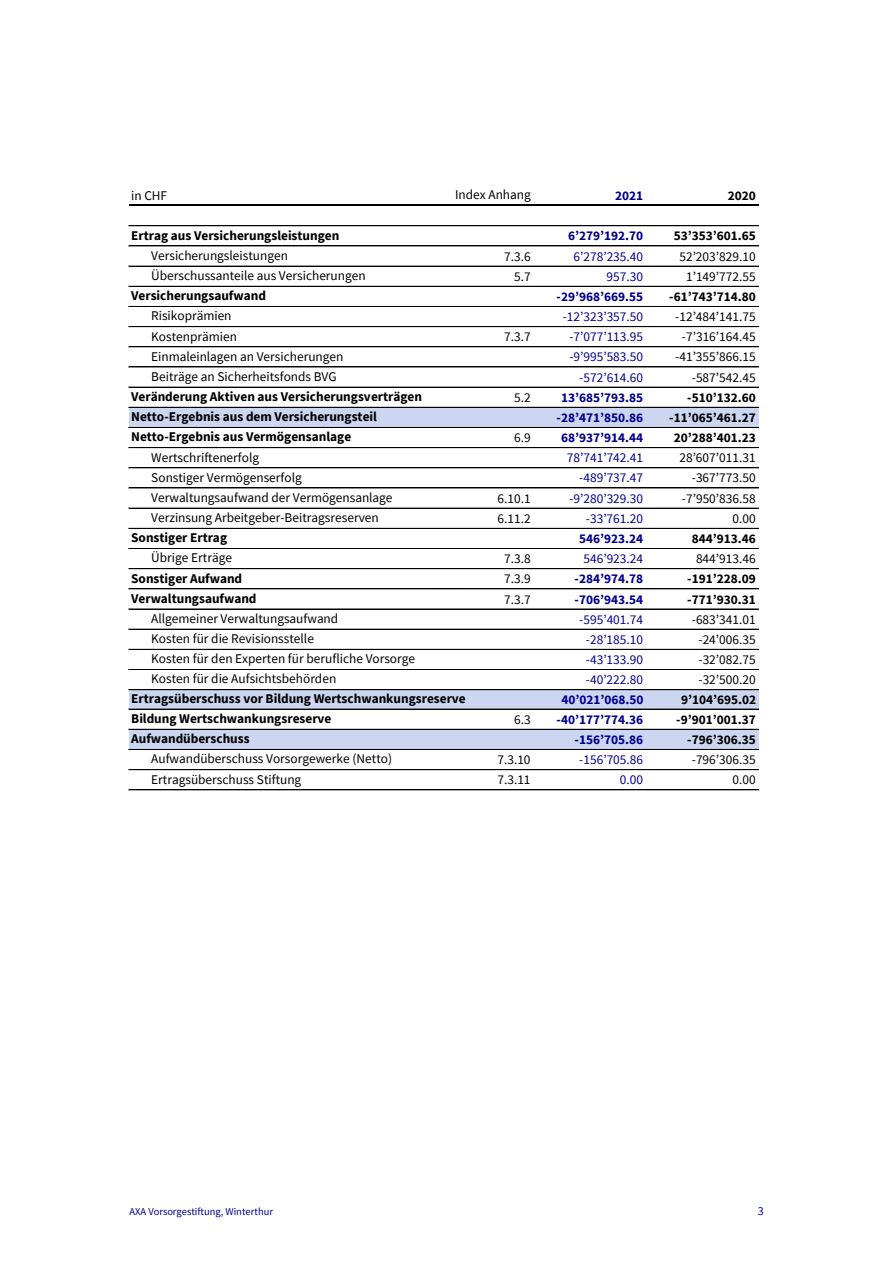
<style>
.page{position:relative;width:893px;height:1263px;background:#fff}
.page>*{position:absolute;margin:0;border:0;box-sizing:border-box;transform-origin:0 0}
.t1{font:13.35px "Source Sans Pro";color:#000}
.t2{font:700 13.35px "Source Sans Pro";color:#000}
.t3{font:13.35px "Source Sans Pro";color:#00008f}
.t4{font:700 13.35px "Source Sans Pro";color:#00008f}
.t5{font:12px "Source Sans Pro";color:#00008f}
.t6{font:10.5px "Source Sans Pro";letter-spacing:.005em;color:#00008f}
</style>
<div class="page">
<img style="left:186px;top:204px;width:520px;height:587px">
<div style="left:129px;top:407px;width:629px;height:20px;background:#ccd6f0"></div>
<div style="left:129px;top:689px;width:629px;height:20px;background:#ccd6f0"></div>
<div style="left:129px;top:729px;width:629px;height:20px;background:#ccd6f0"></div>
<hr style="left:129px;top:205px;width:629px;height:1px;background:#000">
<hr style="left:129px;top:225px;width:629px;height:1px;background:#000">
<hr style="left:129px;top:226px;width:629px;height:1px;background:#000">
<hr style="left:129px;top:246px;width:629px;height:1px;background:#000">
<hr style="left:129px;top:266px;width:629px;height:1px;background:#000">
<hr style="left:129px;top:286px;width:629px;height:1px;background:#000">
<hr style="left:129px;top:306px;width:629px;height:1px;background:#000">
<hr style="left:129px;top:326px;width:629px;height:1px;background:#000">
<hr style="left:129px;top:346px;width:629px;height:1px;background:#000">
<hr style="left:129px;top:347px;width:629px;height:1px;background:#000">
<hr style="left:129px;top:367px;width:629px;height:1px;background:#000">
<hr style="left:129px;top:387px;width:629px;height:1px;background:#000">
<hr style="left:129px;top:407px;width:629px;height:1px;background:#000">
<hr style="left:129px;top:427px;width:629px;height:1px;background:#000">
<hr style="left:129px;top:447px;width:629px;height:1px;background:#000">
<hr style="left:129px;top:467px;width:629px;height:1px;background:#000">
<hr style="left:129px;top:468px;width:629px;height:1px;background:#000">
<hr style="left:129px;top:488px;width:629px;height:1px;background:#000">
<hr style="left:129px;top:508px;width:629px;height:1px;background:#000">
<hr style="left:129px;top:528px;width:629px;height:1px;background:#000">
<hr style="left:129px;top:548px;width:629px;height:1px;background:#000">
<hr style="left:129px;top:568px;width:629px;height:1px;background:#000">
<hr style="left:129px;top:588px;width:629px;height:1px;background:#000">
<hr style="left:129px;top:589px;width:629px;height:1px;background:#000">
<hr style="left:129px;top:609px;width:629px;height:1px;background:#000">
<hr style="left:129px;top:629px;width:629px;height:1px;background:#000">
<hr style="left:129px;top:649px;width:629px;height:1px;background:#000">
<hr style="left:129px;top:669px;width:629px;height:1px;background:#000">
<hr style="left:129px;top:689px;width:629px;height:1px;background:#000">
<hr style="left:129px;top:709px;width:629px;height:1px;background:#000">
<hr style="left:129px;top:729px;width:629px;height:1px;background:#000">
<hr style="left:129px;top:749px;width:629px;height:1px;background:#000">
<hr style="left:129px;top:769px;width:629px;height:1px;background:#000">
<hr style="left:129px;top:789px;width:629px;height:1px;background:#000">
<p class="t1" style="left:455px;top:186px;width:77px">Index Anhang</p>
<p class="t1" style="left:131px;top:187px;width:37px">in CHF</p>
<p class="t4" style="left:615px;top:187px;width:30px">2021</p>
<p class="t2" style="left:728px;top:187px;width:30px">2020</p>
<p class="t4" style="left:568px;top:227px;width:77px">6’279’192.70</p>
<p class="t2" style="left:674px;top:227px;width:84px">53’353’601.65</p>
<p class="t1" style="left:504px;top:247px;width:28px">7.3.6</p>
<p class="t3" style="left:573px;top:247px;width:71px">6’278’235.40</p>
<p class="t1" style="left:679px;top:247px;width:78px">52’203’829.10</p>
<p class="t1" style="left:514px;top:268px;width:18px">5.7</p>
<p class="t3" style="left:607px;top:268px;width:38px">957.30</p>
<p class="t1" style="left:686px;top:268px;width:71px">1’149’772.55</p>
<p class="t4" style="left:556px;top:288px;width:88px">-29’968’669.55</p>
<p class="t2" style="left:669px;top:288px;width:88px">-61’743’714.80</p>
<p class="t3" style="left:563px;top:308px;width:82px">-12’323’357.50</p>
<p class="t1" style="left:675px;top:308px;width:82px">-12’484’141.75</p>
<p class="t1" style="left:504px;top:328px;width:28px">7.3.7</p>
<p class="t3" style="left:569px;top:328px;width:75px">-7’077’113.95</p>
<p class="t1" style="left:682px;top:328px;width:75px">-7’316’164.45</p>
<p class="t3" style="left:569px;top:348px;width:75px">-9’995’583.50</p>
<p class="t1" style="left:675px;top:348px;width:82px">-41’355’866.15</p>
<p class="t3" style="left:579px;top:368px;width:65px">-572’614.60</p>
<p class="t1" style="left:692px;top:368px;width:65px">-587’542.45</p>
<p class="t1" style="left:514px;top:389px;width:18px">5.2</p>
<p class="t4" style="left:561px;top:389px;width:84px">13’685’793.85</p>
<p class="t2" style="left:687px;top:389px;width:70px">-510’132.60</p>
<p class="t4" style="left:556px;top:409px;width:88px">-28’471’850.86</p>
<p class="t2" style="left:669px;top:409px;width:88px">-11’065’461.27</p>
<p class="t1" style="left:514px;top:429px;width:18px">6.9</p>
<p class="t4" style="left:561px;top:429px;width:84px">68’937’914.44</p>
<p class="t2" style="left:674px;top:429px;width:84px">20’288’401.23</p>
<p class="t3" style="left:567px;top:449px;width:78px">78’741’742.41</p>
<p class="t1" style="left:679px;top:449px;width:78px">28’607’011.31</p>
<p class="t3" style="left:579px;top:469px;width:65px">-489’737.47</p>
<p class="t1" style="left:692px;top:469px;width:65px">-367’773.50</p>
<p class="t1" style="left:497px;top:489px;width:35px">6.10.1</p>
<p class="t3" style="left:569px;top:489px;width:75px">-9’280’329.30</p>
<p class="t1" style="left:682px;top:489px;width:75px">-7’950’836.58</p>
<p class="t1" style="left:497px;top:510px;width:35px">6.11.2</p>
<p class="t3" style="left:586px;top:510px;width:59px">-33’761.20</p>
<p class="t1" style="left:732px;top:510px;width:25px">0.00</p>
<p class="t4" style="left:579px;top:530px;width:66px">546’923.24</p>
<p class="t2" style="left:692px;top:530px;width:66px">844’913.46</p>
<p class="t1" style="left:504px;top:550px;width:28px">7.3.8</p>
<p class="t3" style="left:583px;top:550px;width:61px">546’923.24</p>
<p class="t1" style="left:696px;top:550px;width:61px">844’913.46</p>
<p class="t1" style="left:504px;top:570px;width:28px">7.3.9</p>
<p class="t4" style="left:574px;top:570px;width:70px">-284’974.78</p>
<p class="t2" style="left:687px;top:570px;width:70px">-191’228.09</p>
<p class="t1" style="left:504px;top:590px;width:28px">7.3.7</p>
<p class="t4" style="left:574px;top:590px;width:70px">-706’943.54</p>
<p class="t2" style="left:687px;top:590px;width:70px">-771’930.31</p>
<p class="t3" style="left:579px;top:610px;width:65px">-595’401.74</p>
<p class="t1" style="left:692px;top:610px;width:65px">-683’341.01</p>
<p class="t3" style="left:586px;top:630px;width:59px">-28’185.10</p>
<p class="t1" style="left:698px;top:630px;width:59px">-24’006.35</p>
<p class="t3" style="left:586px;top:651px;width:59px">-43’133.90</p>
<p class="t1" style="left:698px;top:651px;width:59px">-32’082.75</p>
<p class="t3" style="left:586px;top:671px;width:59px">-40’222.80</p>
<p class="t1" style="left:698px;top:671px;width:59px">-32’500.20</p>
<p class="t4" style="left:561px;top:691px;width:84px">40’021’068.50</p>
<p class="t2" style="left:681px;top:691px;width:77px">9’104’695.02</p>
<p class="t1" style="left:514px;top:710px;width:18px">6.3</p>
<p class="t4" style="left:556px;top:710px;width:88px">-40’177’774.36</p>
<p class="t2" style="left:676px;top:710px;width:81px">-9’901’001.37</p>
<p class="t4" style="left:574px;top:731px;width:70px">-156’705.86</p>
<p class="t2" style="left:687px;top:731px;width:70px">-796’306.35</p>
<p class="t1" style="left:497px;top:751px;width:35px">7.3.10</p>
<p class="t3" style="left:579px;top:751px;width:65px">-156’705.86</p>
<p class="t1" style="left:692px;top:751px;width:65px">-796’306.35</p>
<p class="t1" style="left:497px;top:771px;width:35px">7.3.11</p>
<p class="t3" style="left:620px;top:771px;width:25px">0.00</p>
<p class="t1" style="left:732px;top:771px;width:25px">0.00</p>
<p class="t2" style="left:131px;top:226px;width:210px">Ertrag aus Versicherungsleistungen</p>
<p class="t1" style="left:151px;top:247px;width:138px">Versicherungsleistungen</p>
<p class="t1" style="left:151px;top:267px;width:216px">Überschussanteile aus Versicherungen</p>
<p class="t2" style="left:131px;top:287px;width:136px">Versicherungsaufwand</p>
<p class="t1" style="left:151px;top:307px;width:82px">Risikoprämien</p>
<p class="t1" style="left:151px;top:327px;width:87px">Kostenprämien</p>
<p class="t1" style="left:151px;top:347px;width:194px">Einmaleinlagen an Versicherungen</p>
<p class="t1" style="left:151px;top:368px;width:187px">Beiträge an Sicherheitsfonds BVG</p>
<p class="t2" style="left:131px;top:388px;width:292px">Veränderung Aktiven aus Versicherungsverträgen</p>
<p class="t2" style="left:131px;top:408px;width:247px">Netto-Ergebnis aus dem Versicherungsteil</p>
<p class="t2" style="left:131px;top:428px;width:221px">Netto-Ergebnis aus Vermögensanlage</p>
<p class="t1" style="left:151px;top:448px;width:109px">Wertschriftenerfolg</p>
<p class="t1" style="left:151px;top:468px;width:152px">Sonstiger Vermögenserfolg</p>
<p class="t1" style="left:151px;top:489px;width:243px">Verwaltungsaufwand der Vermögensanlage</p>
<p class="t1" style="left:151px;top:509px;width:229px">Verzinsung Arbeitgeber-Beitragsreserven</p>
<p class="t2" style="left:131px;top:529px;width:97px">Sonstiger Ertrag</p>
<p class="t2" style="left:131px;top:569px;width:112px">Sonstiger Aufwand</p>
<p class="t1" style="left:151px;top:549px;width:82px">Übrige Erträge</p>
<p class="t2" style="left:131px;top:589px;width:127px">Verwaltungsaufwand</p>
<p class="t1" style="left:151px;top:610px;width:188px">Allgemeiner Verwaltungsaufwand</p>
<p class="t1" style="left:151px;top:630px;width:164px">Kosten für die Revisionsstelle</p>
<p class="t1" style="left:151px;top:650px;width:265px">Kosten für den Experten für berufliche Vorsorge</p>
<p class="t1" style="left:151px;top:670px;width:187px">Kosten für die Aufsichtsbehörden</p>
<p class="t2" style="left:131px;top:690px;width:336px">Ertragsüberschuss vor Bildung Wertschwankungsreserve</p>
<p class="t2" style="left:131px;top:710px;width:202px">Bildung Wertschwankungsreserve</p>
<p class="t2" style="left:131px;top:730px;width:120px">Aufwandüberschuss</p>
<p class="t1" style="left:151px;top:750px;width:242px">Aufwandüberschuss Vorsorgewerke (Netto)</p>
<p class="t1" style="left:151px;top:770px;width:152px">Ertragsüberschuss Stiftung</p>
<p class="t6" style="left:129px;top:1204px;width:145px">AXA Vorsorgestiftung, Winterthur</p>
<p class="t5" style="left:758px;top:1202px;width:7px">3</p>
</div>
